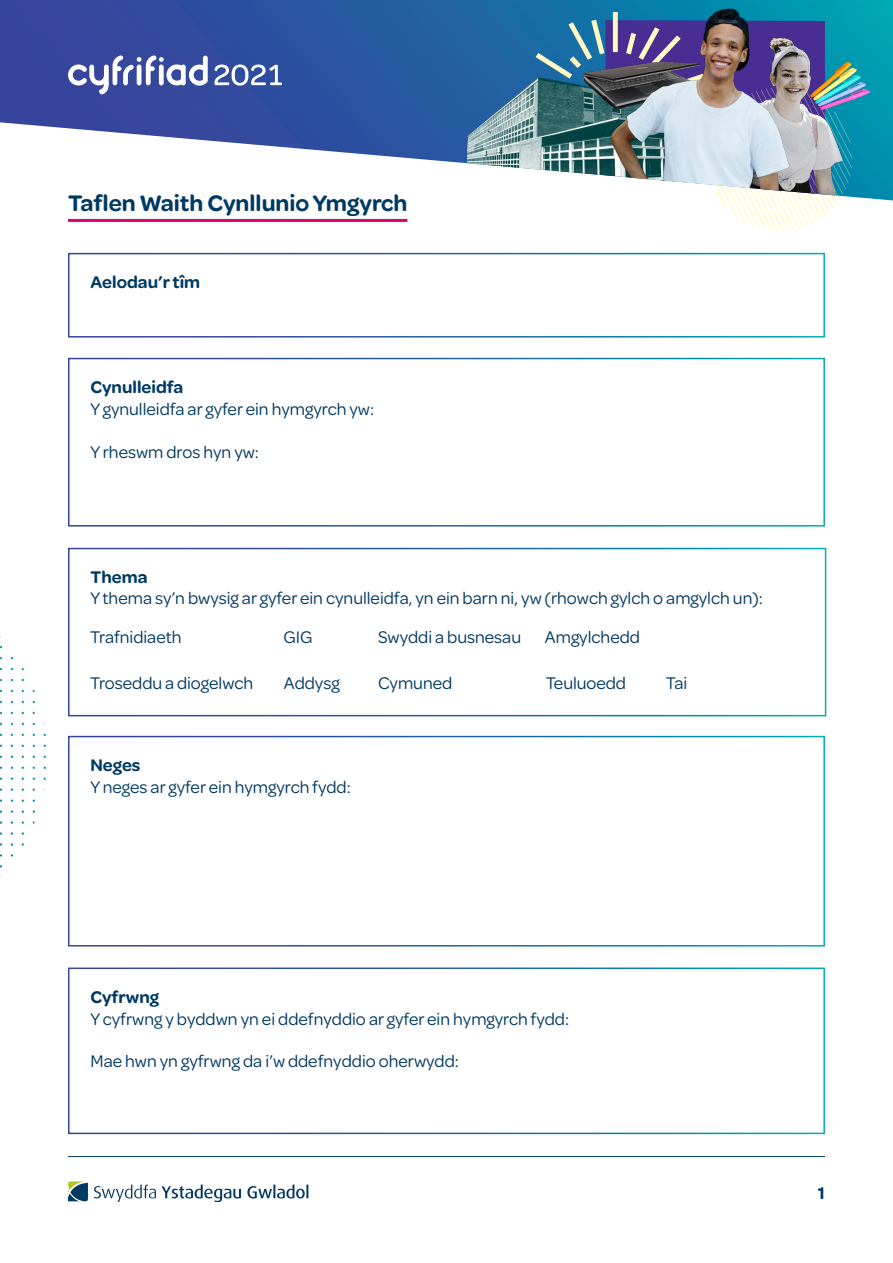
<style>
.page{position:relative;width:893px;height:1263px;background:#fff}
.page>*{position:absolute;margin:0;border:0;box-sizing:border-box;transform-origin:0 0}
.sub_title{font:600 24px "Omnes";color:#003a63}
.BODY__AC{font:18px/21px "Omnes";color:#003a63}
.BODY__AC-2{font:600 18px "Omnes";color:#003a63}
.s1{font-weight:600}
</style>
<div class="page">
<svg style="left:0;top:0;width:893px;height:201px"></svg>
<svg style="left:68px;top:1181px;width:20px;height:20px"></svg>
<svg style="left:94px;top:1184px;width:62px;height:18px"></svg>
<svg style="left:162px;top:1184px;width:79px;height:18px"></svg>
<svg style="left:247px;top:1184px;width:61px;height:14px"></svg>
<svg style="left:215px;top:65px;width:67px;height:21px"></svg>
<svg style="left:68px;top:55px;width:140px;height:39px"></svg>
<hr style="left:68px;top:1156px;width:757px;height:1px;background:#003a63">
<svg style="left:522px;top:2px;width:330px;height:229px"></svg>
<img style="left:740px;top:28px;width:112px;height:169px">
<img style="left:467px;top:77px;width:141px;height:106px">
<img style="left:583px;top:62px;width:25px;height:47px">
<img style="left:810px;top:63px;width:60px;height:46px">
<img style="left:608px;top:9px;width:184px;height:183px">
<hr style="left:68px;top:219px;width:339px;height:3px;background:#e4036f">
<div style="left:68px;top:253px;width:757px;height:85px;border:2px solid #fff"></div>
<div style="left:68px;top:358px;width:757px;height:168px;border:2px solid #fff"></div>
<div style="left:68px;top:548px;width:758px;height:168px;border:2px solid #fff"></div>
<div style="left:68px;top:736px;width:757px;height:210px;border:2px solid #fff"></div>
<div style="left:68px;top:967px;width:757px;height:167px;border:2px solid #fff"></div>
<h1 class="sub_title" style="left:68px;top:187px;width:341px">Taflen Waith Cynllunio Ymgyrch</h1>
<p class="BODY__AC-2" style="left:91px;top:270px;width:111px">Aelodau’r tîm</p>
<p class="BODY__AC-2" style="left:91px;top:375px;width:94px">Cynulleidfa</p>
<p class="BODY__AC" style="left:91px;top:397px;width:285px">Y gynulleidfa ar gyfer ein hymgyrch yw:</p>
<p class="BODY__AC" style="left:91px;top:440px;width:170px">Y rheswm dros hyn yw:</p>
<p class="BODY__AC" style="left:91px;top:566px;width:674px"><span class="s1">Thema<br></span>Y thema sy’n bwysig ar gyfer ein cynulleidfa, yn ein barn ni, yw (rhowch gylch o amgylch un):</p>
<p class="BODY__AC" style="left:90px;top:625px;width:93px">Trafnidiaeth</p>
<p class="BODY__AC" style="left:284px;top:625px;width:31px">GIG</p>
<p class="BODY__AC" style="left:378px;top:625px;width:145px">Swyddi a busnesau</p>
<p class="BODY__AC" style="left:545px;top:625px;width:97px">Amgylchedd</p>
<p class="BODY__AC" style="left:90px;top:671px;width:165px">Troseddu a diogelwch</p>
<p class="BODY__AC" style="left:284px;top:671px;width:57px">Addysg</p>
<p class="BODY__AC" style="left:378px;top:671px;width:76px">Cymuned</p>
<p class="BODY__AC" style="left:546px;top:671px;width:82px">Teuluoedd</p>
<p class="BODY__AC" style="left:666px;top:671px;width:23px">Tai</p>
<p class="BODY__AC-2" style="left:91px;top:753px;width:52px">Neges</p>
<p class="BODY__AC" style="left:91px;top:775px;width:262px">Y neges ar gyfer ein hymgyrch fydd:</p>
<p class="BODY__AC-2" style="left:91px;top:985px;width:70px">Cyfrwng</p>
<p class="BODY__AC" style="left:91px;top:1007px;width:480px">Y cyfrwng y byddwn yn ei ddefnyddio ar gyfer ein hymgyrch fydd:</p>
<p class="BODY__AC" style="left:91px;top:1050px;width:370px">Mae hwn yn gyfrwng da i’w ddefnyddio oherwydd:</p>
<p class="BODY__AC-2" style="left:818px;top:1180px;width:9px">1</p>
</div>
